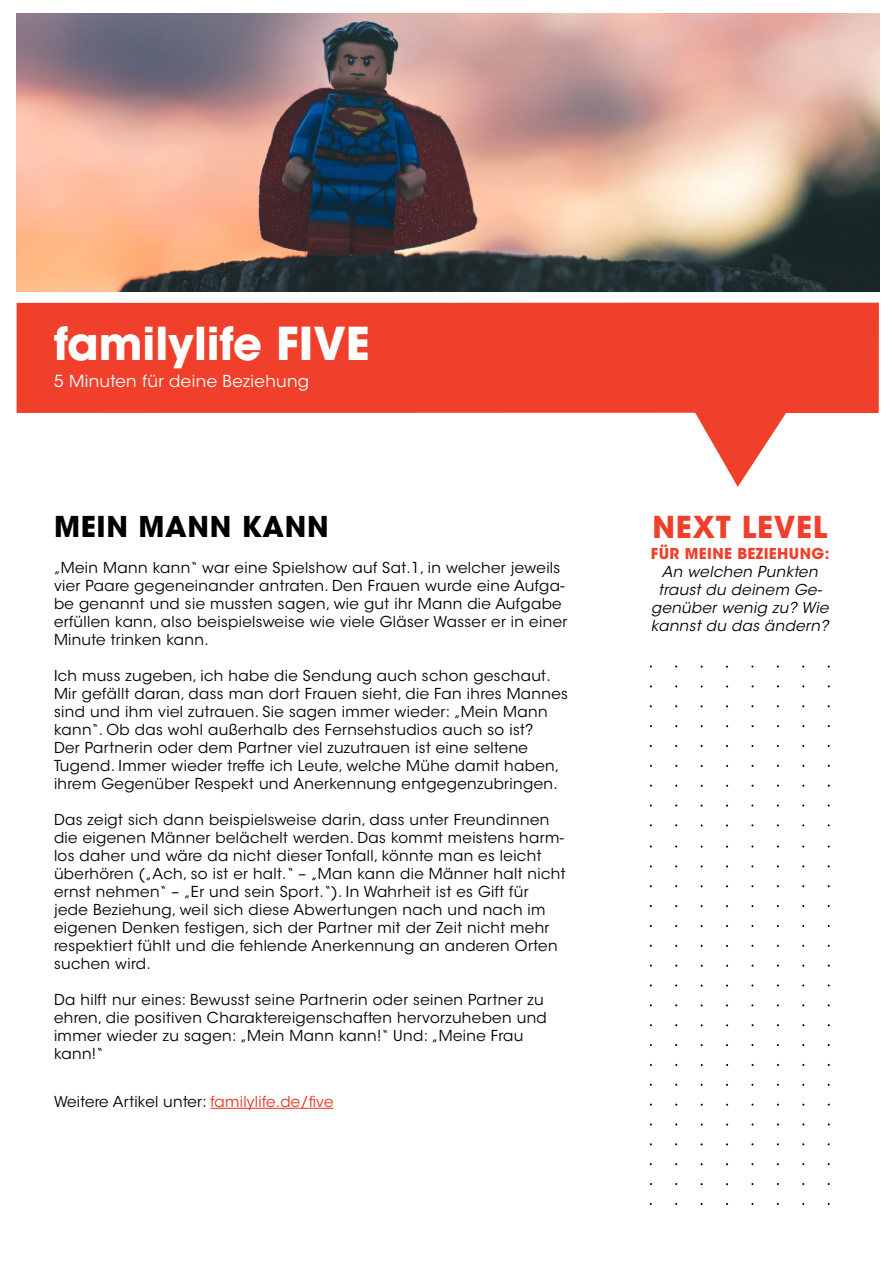
<style>
.page{position:relative;width:893px;height:1263px;background:#fff}
.page>*{position:absolute;margin:0;border:0;box-sizing:border-box;transform-origin:0 0}
.t1{font:700 45px "ITC Avant Garde Std";color:#fff}
.t2{font:700 30px "ITC Avant Garde Std";letter-spacing:.025em;color:#f0402b}
.t3{font:700 28.5px "ITC Avant Garde Std";letter-spacing:.025em;color:#000}
.t4{font:16.5px "ITC Avant Garde Std";letter-spacing:.025em;color:#fff}
.t5{font:15px/18px "ITC Avant Garde Std";letter-spacing:.025em;color:#000}
.t6{font:italic 15px/18px "ITC Avant Garde Std";letter-spacing:.025em;color:#000;text-align:center}
.t7{font:700 15px "ITC Avant Garde Std";letter-spacing:.025em;color:#f0402b}
.s1{color:#e6331f}
</style>
<div class="page">
<svg style="left:17px;top:303px;width:862px;height:184px;fill:#f0402b"></svg>
<img style="left:17px;top:13px;width:862px;height:278px">
<hr style="left:210px;top:1108px;width:123px;height:1px;background:#e6331f">
<h1 class="t1" style="left:54px;top:314px;width:317px">familylife FIVE</h1>
<p class="t4" style="left:54px;top:371px;width:257px">5 Minuten für deine Beziehung</p>
<h3 class="t3" style="left:54px;top:508px;width:276px">MEIN MANN KANN</h3>
<p class="t5" style="left:54px;top:558px;width:515px">„Mein Mann kann“ war eine Spielshow auf Sat.1, in welcher jeweils vier Paare gegeneinander antraten. Den Frauen wurde eine Aufga&shy;be genannt und sie mussten sagen, wie gut ihr Mann die Aufgabe erfüllen kann, also beispielsweise wie viele Gläser Wasser er in einer Minute trinken kann.</p>
<p class="t5" style="left:54px;top:666px;width:515px">Ich muss zugeben, ich habe die Sendung auch schon geschaut.<br>Mir gefällt daran, dass man dort Frauen sieht, die Fan ihres Mannes sind und ihm viel zutrauen. Sie sagen immer wieder: „Mein Mann kann“. Ob das wohl außerhalb des Fernsehstudios auch so ist?<br>Der Partnerin oder dem Partner viel zuzutrauen ist eine seltene Tugend. Immer wieder treffe ich Leute, welche Mühe damit haben, ihrem Gegenüber Respekt und Anerkennung entgegenzubringen.</p>
<p class="t5" style="left:54px;top:810px;width:513px">Das zeigt sich dann beispielsweise darin, dass unter Freundinnen die eigenen Männer belächelt werden. Das kommt meistens harm&shy;los daher und wäre da nicht dieser Tonfall, könnte man es leicht überhören („Ach, so ist er halt.“ – „Man kann die Männer halt nicht ernst nehmen“ – „Er und sein Sport.“). In Wahrheit ist es Gift für jede Beziehung, weil sich diese Abwertungen nach und nach im eigenen Denken festigen, sich der Partner mit der Zeit nicht mehr respektiert fühlt und die fehlende Anerkennung an anderen Orten suchen wird.</p>
<p class="t5" style="left:54px;top:990px;width:494px">Da hilft nur eines: Bewusst seine Partnerin oder seinen Partner zu ehren, die positiven Charaktereigenschaften hervorzuheben und immer wieder zu sagen: „Mein Mann kann!“ Und: „Meine Frau kann!“</p>
<p class="t5" style="left:54px;top:1092px;width:281px">Weitere Artikel unter: <span class="s1">familylife.de/five</span></p>
<h2 class="t2" style="left:652px;top:507px;width:176px">NEXT LEVEL</h2>
<p class="t7" style="left:651px;top:543px;width:180px">FÜR MEINE BEZIEHUNG:</p>
<p class="t6" style="left:651px;top:563px;width:179px">An welchen Punkten traust du deinem Ge&shy;genüber wenig zu? Wie kannst du das ändern?</p>
</div>
